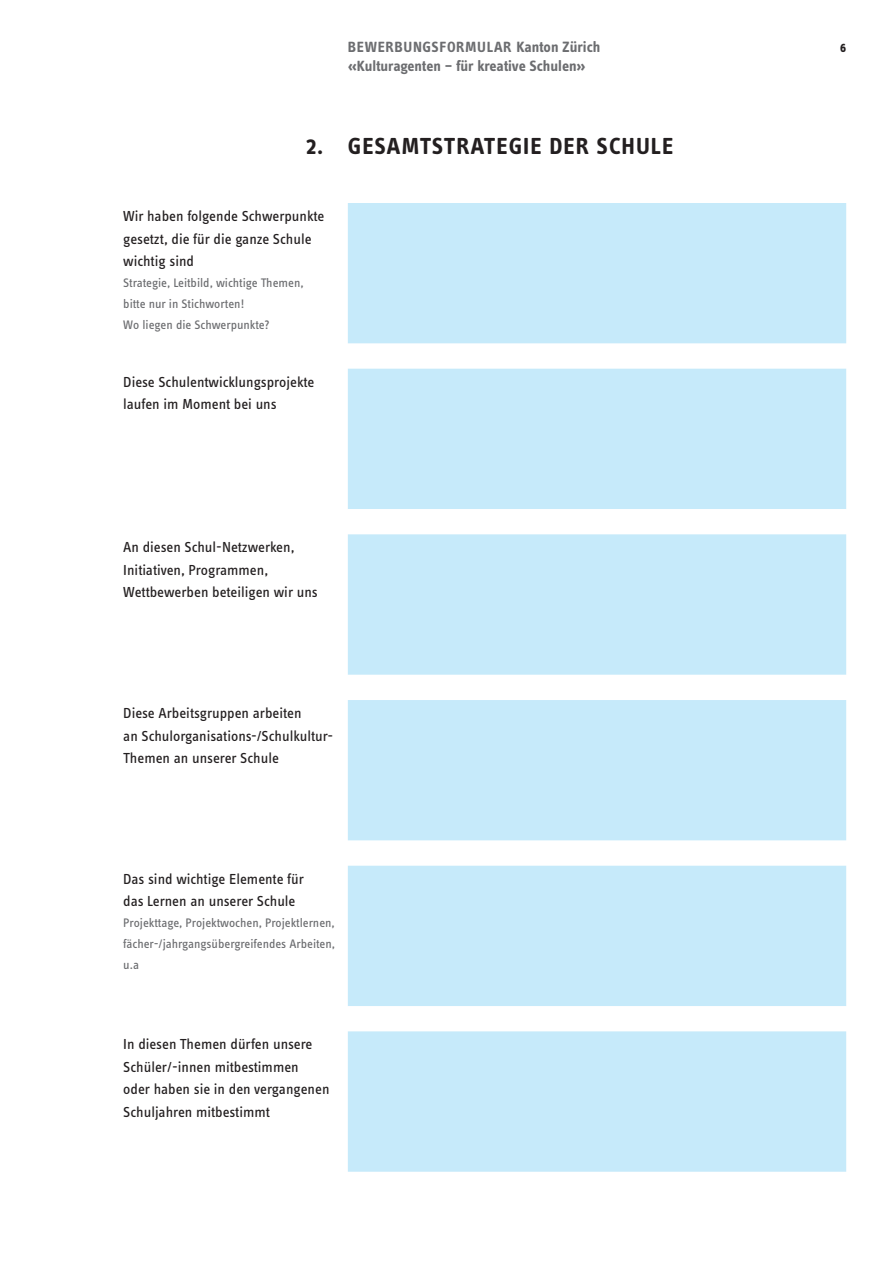
<style>
.page{position:relative;width:893px;height:1263px;background:#fff}
.page>*{position:absolute;margin:0;border:0;box-sizing:border-box;transform-origin:0 0}
.t1{font:700 24px "Info Text Pro";letter-spacing:.04em;color:#231f20}
.t2{font:700 15.45px "Info Text Pro";letter-spacing:-.005em;color:#6c6d70}
.t3{font:700 15.3px "Info Text Pro";letter-spacing:.04em;color:#6c6d70}
.t4{font:15px/22.5px "Info Text Pro";color:#231f20}
.t5{font:700 13.5px "Info Text Pro";color:#231f20}
.t6{font:12.75px/21px "Info Text Pro";color:#6c6d70}
.s1{font-size:15.45px}
.s2{font-size:15.3px}
</style>
<div class="page">
<svg style="left:348px;top:203px;width:498px;height:969px;fill:#c6eafa"></svg>
<p class="t3" style="left:348px;top:37px;width:254px">BEWERBUNGSFORMULAR <span class="s1">Kanton Zürich</span></p>
<p class="t2" style="left:348px;top:57px;width:239px"><span class="s2">«Kulturagenten –</span> für kreative Schulen»</p>
<h1 class="t1" style="left:306px;top:131px;width:369px">2. GESAMTSTRATEGIE DER SCHULE</h1>
<p class="t4" style="left:123px;top:204px;width:203px">Wir haben folgende Schwerpunkte gesetzt, die für die ganze Schule wichtig sind</p>
<p class="t6" style="left:123px;top:272px;width:182px">Strategie, Leitbild, wichtige Themen, bitte nur in Stichworten!<br>Wo liegen die Schwerpunkte?</p>
<p class="t4" style="left:123px;top:370px;width:193px">Diese Schulentwicklungsprojekte laufen im Moment bei uns</p>
<p class="t4" style="left:123px;top:536px;width:196px">An diesen Schul-Netzwerken,<br>Initiativen, Programmen,<br>Wettbewerben beteiligen wir uns</p>
<p class="t4" style="left:123px;top:701px;width:211px">Diese Arbeitsgruppen arbeiten<br>an Schulorganisations-/Schulkultur-<br>Themen an unserer Schule</p>
<p class="t4" style="left:123px;top:867px;width:182px">Das sind wichtige Elemente für das Lernen an unserer Schule</p>
<p class="t6" style="left:123px;top:912px;width:213px;text-align:justify">Projekttage, Projektwochen, Projektlernen, fächer-/jahrgangsübergreifendes Arbeiten, u.a</p>
<p class="t4" style="left:123px;top:1033px;width:208px">In diesen Themen dürfen unsere<br>Schüler/-innen mitbestimmen<br>oder haben sie in den vergangenen<br>Schuljahren mitbestimmt</p>
<p class="t5" style="left:840px;top:39px;width:8px">6</p>
</div>
